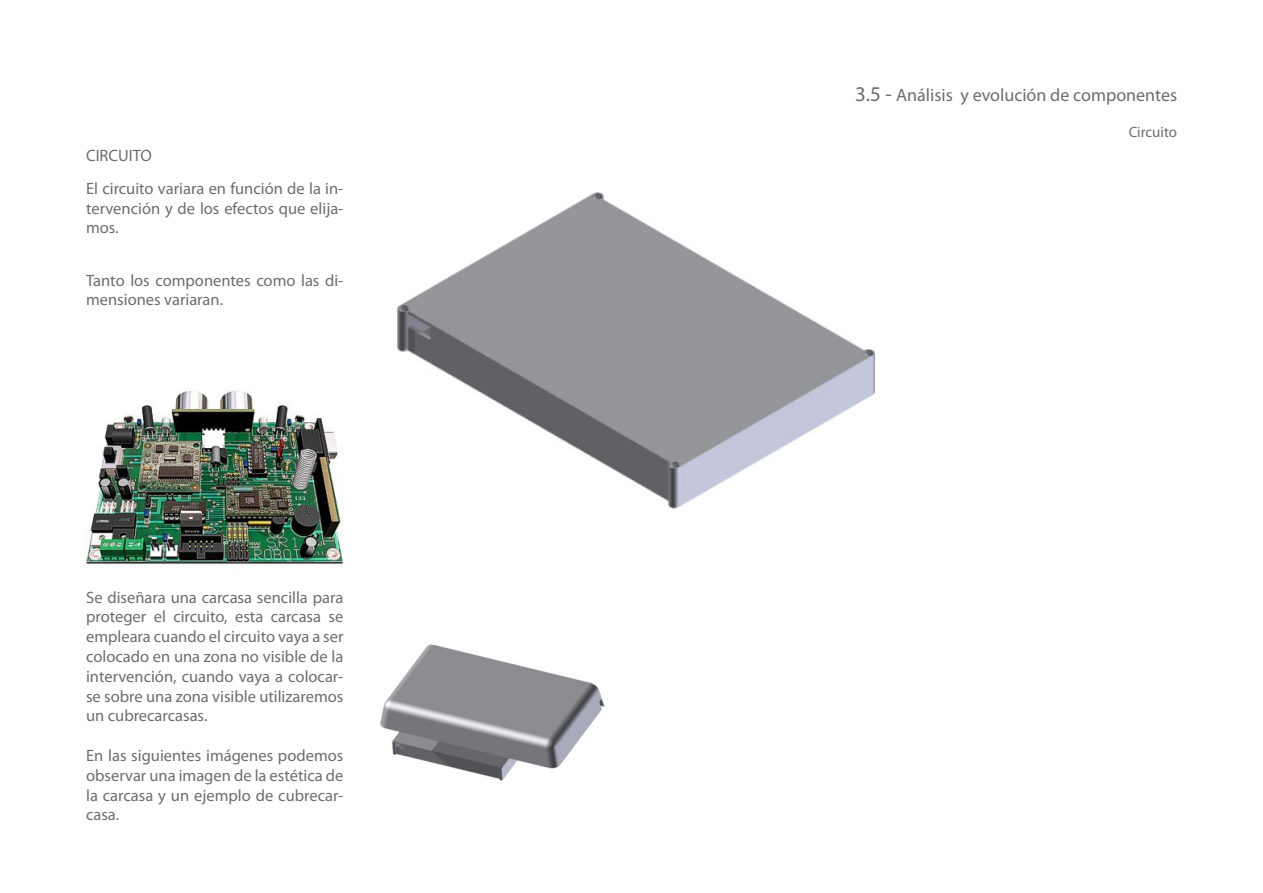
<style>
.page{position:relative;width:1263px;height:893px;background:#fff}
.page>*{position:absolute;margin:0;border:0;box-sizing:border-box;transform-origin:0 0}
.t1{font:18px "Myriad Pro";color:#6c6d70}
.t2{font:16.5px/19.8px "Myriad Pro";color:#6c6d70;text-align:justify}
.t3{font:15px "Myriad Pro";color:#6c6d70}
.s1{font-size:21px}
</style>
<div class="page">
<img style="left:85px;top:390px;width:257px;height:175px">
<img style="left:397px;top:192px;width:479px;height:317px">
<img style="left:380px;top:644px;width:225px;height:137px">
<p class="t2" style="left:86px;top:145px;width:67px">CIRCUITO</p>
<p class="t2" style="left:86px;top:178px;width:259px">El circuito variara en función de la in&shy;tervención y de los efectos que elija&shy;mos.</p>
<p class="t2" style="left:86px;top:270px;width:259px">Tanto los componentes como las di&shy;mensiones variaran.</p>
<p class="t2" style="left:86px;top:587px;width:259px">Se diseñara una carcasa sencilla para proteger el circuito, esta carcasa se empleara cuando el circuito vaya a ser colocado en una zona no visible de la intervención, cuando vaya a colocar&shy;se sobre una zona visible utilizaremos un cubrecarcasas.</p>
<p class="t2" style="left:86px;top:745px;width:259px">En las siguientes imágenes podemos observar una imagen de la estética de la carcasa y un ejemplo de cubrecar&shy;casa.</p>
<p class="t1" style="left:855px;top:84px;width:324px"><span class="s1">3.5 -</span> Análisis y evolución de componentes</p>
<p class="t3" style="left:1129px;top:123px;width:50px">Circuito</p>
</div>
